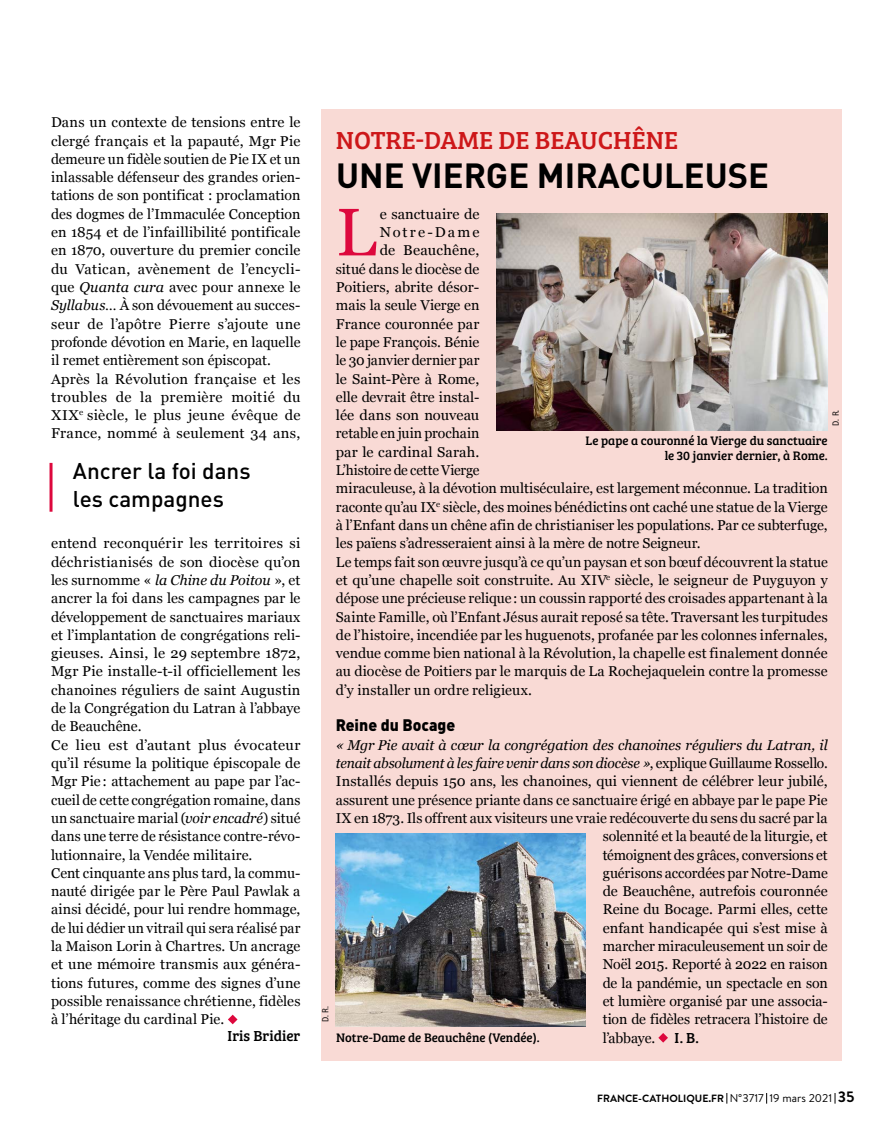
<style>
.page{position:relative;width:893px;height:1140px;background:#fff}
.page>*{position:absolute;margin:0;border:0;box-sizing:border-box;transform-origin:0 0}
.t1{font:67.05px "Georgia";color:#dd083d}
.t2{font:700 34.5px "DIN Pro";color:#000}
.t3{font:25.5px "Bree Serif";color:#cd1719}
.t4{font:500 22.5px/27px "DIN Pro";color:#000}
.t5{font:900 16.5px "DIN Pro";color:#000;scale:.96 1}
.t6{font:15px "Bree Serif";color:#000}
.t7{font:14.25px/18.3px "Georgia";letter-spacing:.005em;color:#000}
.t8{font:italic 14.25px "Georgia";letter-spacing:-.01em;color:#000}
.t9{font:14.25px "Georgia";letter-spacing:-.015em;color:#000}
.t10{font:14.25px "Georgia";letter-spacing:.14em;color:#000}
.t11{font:12.75px/15.3px "Bree Serif";color:#000;text-align:right}
.t12{font:700 10.5px "Brandon Text";color:#000}
.t13{font:9px "Rotis Sans Serif";color:#000}
.s1{font-style:italic}
.s2{font-style:normal}
.s3{font-weight:400;font-size:11.25px}
.s4{font-size:15px}
</style>
<div class="page">
<svg style="left:228px;top:1014px;width:10px;height:10px"></svg>
<div style="left:322px;top:109px;width:520px;height:951px;background:#f9dad5"></div>
<svg style="left:658px;top:1033px;width:10px;height:9px"></svg>
<img style="left:336px;top:834px;width:250px;height:192px">
<img style="left:496px;top:213px;width:332px;height:217px">
<hr style="left:50px;top:463px;width:3px;height:49px;background:#dd083d">
<p class="t7" style="left:51px;top:113px;width:251px">Dans un contexte de tensions entre le clergé français et la papauté, Mgr Pie demeure un fidèle soutien de Pie IX et un inlassable défenseur des grandes orien&shy;tations de son pontificat : proclamation des dogmes de l’Immaculée Conception en 1854 et de l’infaillibilité pontificale en 1870, ouverture du premier concile du Vatican, avènement de l’encycli&shy;que <span class="s1">Quanta cura</span> avec pour annexe le <span class="s1">Syllabus</span>… À son dévouement au succes&shy;seur de l’apôtre Pierre s’ajoute une profonde dévotion en Marie, en laquelle il remet entièrement son épiscopat.<br>Après la Révolution française et les troubles de la première moitié du XIX<sup>e</sup> siècle, le plus jeune évêque de France, nommé à seulement 34 ans,</p>
<h3 class="t4" style="left:73px;top:456px;width:179px">Ancrer la foi dans les campagnes</h3>
<p class="t7" style="left:51px;top:533px;width:251px">entend reconquérir les territoires si déchristianisés de son diocèse qu’on les surnomme « <span class="s1">la Chine du Poitou</span> », et ancrer la foi dans les campagnes par le développement de sanctuaires mariaux et l’implantation de congrégations reli&shy;gieuses. Ainsi, le 29 septembre 1872, Mgr Pie installe-t-il officiellement les chanoines réguliers de saint Augustin de la Congrégation du Latran à l’abbaye de Beauchêne.<br>Ce lieu est d’autant plus évocateur qu’il résume la politique épiscopale de Mgr Pie : attachement au pape par l’ac&shy;cueil de cette congrégation romaine, dans un sanctuaire marial (<span class="s1">voir encadré</span>) situé dans une terre de résistance contre-révo&shy;lutionnaire, la Vendée militaire.<br>Cent cinquante ans plus tard, la commu&shy;nauté dirigée par le Père Paul Pawlak a ainsi décidé, pour lui rendre hommage, de lui dédier un vitrail qui sera réalisé par la Maison Lorin à Chartres. Un ancrage et une mémoire transmis aux généra&shy;tions futures, comme des signes d’une possible renaissance chrétienne, fidèles à l’héritage du cardinal Pie.</p>
<p class="t6" style="left:228px;top:1024px;width:74px">Iris Bridier</p>
<h3 class="t3" style="left:336px;top:121px;width:344px">NOTRE-DAME DE BEAUCHÊNE</h3>
<h2 class="t2" style="left:336px;top:149px;width:434px">UNE VIERGE MIRACULEUSE</h2>
<h1 class="t1" style="left:336px;top:183px;width:42px">L</h1>
<p class="t7" style="left:380px;top:204px;width:101px">e sanctuaire de</p>
<p class="t10" style="left:380px;top:222px;width:101px">Notre-Dame</p>
<p class="t7" style="left:380px;top:241px;width:101px">de Beauchêne,</p>
<p class="t7" style="left:336px;top:259px;width:145px">situé dans le diocèse de</p>
<p class="t7" style="left:336px;top:277px;width:145px">Poitiers, abrite désor-</p>
<p class="t7" style="left:336px;top:296px;width:145px">mais la seule Vierge en</p>
<p class="t7" style="left:336px;top:314px;width:145px">France couronnée par</p>
<p class="t7" style="left:336px;top:332px;width:145px">le pape François. Bénie</p>
<p class="t9" style="left:336px;top:350px;width:145px">le 30 janvier dernier par</p>
<p class="t7" style="left:336px;top:369px;width:145px">le Saint-Père à Rome,</p>
<p class="t7" style="left:336px;top:387px;width:145px">elle devrait être instal-</p>
<p class="t7" style="left:336px;top:405px;width:145px">lée dans son nouveau</p>
<p class="t7" style="left:336px;top:424px;width:145px">retable en juin prochain</p>
<p class="t7" style="left:336px;top:442px;width:145px">par le cardinal Sarah.</p>
<p class="t7" style="left:336px;top:460px;width:145px">L’histoire de cette Vierge</p>
<p class="t7" style="left:336px;top:479px;width:493px">miraculeuse, à la dévotion multiséculaire, est largement méconnue. La tradition</p>
<p class="t7" style="left:336px;top:497px;width:493px">raconte qu’au IX<sup>e</sup> siècle, des moines bénédictins ont caché une statue de la Vierge</p>
<p class="t7" style="left:336px;top:515px;width:493px">à l’Enfant dans un chêne afin de christianiser les populations. Par ce subterfuge,</p>
<p class="t7" style="left:336px;top:533px;width:366px">les païens s’adresseraient ainsi à la mère de notre Seigneur.</p>
<p class="t7" style="left:336px;top:552px;width:493px">Le temps fait son œuvre jusqu’à ce qu’un paysan et son bœuf découvrent la statue</p>
<p class="t7" style="left:336px;top:570px;width:493px">et qu’une chapelle soit construite. Au XIV<sup>e</sup> siècle, le seigneur de Puyguyon y</p>
<p class="t7" style="left:336px;top:588px;width:493px">dépose une précieuse relique: un coussin rapporté des croisades appartenant à la</p>
<p class="t7" style="left:336px;top:607px;width:493px">Sainte Famille, où l’Enfant Jésus aurait reposé sa tête. Traversant les turpitudes</p>
<p class="t7" style="left:336px;top:625px;width:493px">de l’histoire, incendiée par les huguenots, profanée par les colonnes infernales,</p>
<p class="t7" style="left:336px;top:643px;width:493px">vendue comme bien national à la Révolution, la chapelle est finalement donnée</p>
<p class="t7" style="left:336px;top:662px;width:493px">au diocèse de Poitiers par le marquis de La Rochejaquelein contre la promesse</p>
<p class="t7" style="left:336px;top:680px;width:197px">d’y installer un ordre religieux.</p>
<p class="t5" style="left:336px;top:712px;width:126px">Reine du Bocage</p>
<p class="t8" style="left:336px;top:734px;width:493px">« Mgr Pie avait à cœur la congrégation des chanoines réguliers du Latran, il</p>
<p class="t8" style="left:336px;top:752px;width:493px">tenait absolument à les faire venir dans son diocèse »<span class="s2">, explique Guillaume Rossello.</span></p>
<p class="t7" style="left:336px;top:771px;width:493px">Installés depuis 150 ans, les chanoines, qui viennent de célébrer leur jubilé,</p>
<p class="t7" style="left:336px;top:790px;width:493px">assurent une présence priante dans ce sanctuaire érigé en abbaye par le pape Pie</p>
<p class="t7" style="left:336px;top:808px;width:493px">IX en 1873. Ils offrent aux visiteurs une vraie redécouverte du sens du sacré par la</p>
<p class="t7" style="left:603px;top:826px;width:226px">solennité et la beauté de la liturgie, et</p>
<p class="t9" style="left:603px;top:844px;width:227px">témoignent des grâces, conversions et</p>
<p class="t7" style="left:603px;top:863px;width:227px">guérisons accordées par Notre-Dame</p>
<p class="t7" style="left:603px;top:881px;width:227px">de Beauchêne, autrefois couronnée</p>
<p class="t7" style="left:603px;top:899px;width:227px">Reine du Bocage. Parmi elles, cette</p>
<p class="t7" style="left:603px;top:918px;width:227px">enfant handicapée qui s’est mise à</p>
<p class="t7" style="left:603px;top:936px;width:227px">marcher miraculeusement un soir de</p>
<p class="t7" style="left:603px;top:954px;width:227px">Noël 2015. Reporté à 2022 en raison</p>
<p class="t7" style="left:603px;top:973px;width:227px">de la pandémie, un spectacle en son</p>
<p class="t7" style="left:603px;top:991px;width:227px">et lumière organisé par une associa-</p>
<p class="t7" style="left:603px;top:1009px;width:227px">tion de fidèles retracera l’histoire de</p>
<p class="t7" style="left:603px;top:1028px;width:54px">l’abbaye.</p>
<p class="t6" style="left:675px;top:1026px;width:26px">I. B.</p>
<p class="t13" style="left:830px;top:426px;width:18px;rotate:-90deg">D. R.</p>
<p class="t11" style="left:586px;top:432px;width:244px">Le pape a couronné la Vierge du sanctuaire le 30 janvier dernier, à Rome.</p>
<p class="t13" style="left:320px;top:1022px;width:18px;rotate:-90deg">D. R.</p>
<p class="t11" style="left:336px;top:1029px;width:205px">Notre-Dame de Beauchêne (Vendée).</p>
<p class="t12" style="left:597px;top:1091px;width:259px">FRANCE-CATHOLIQUE.FR <span class="s3">N°3717 19 mars 2021</span> <span class="s4">35</span></p>
</div>
